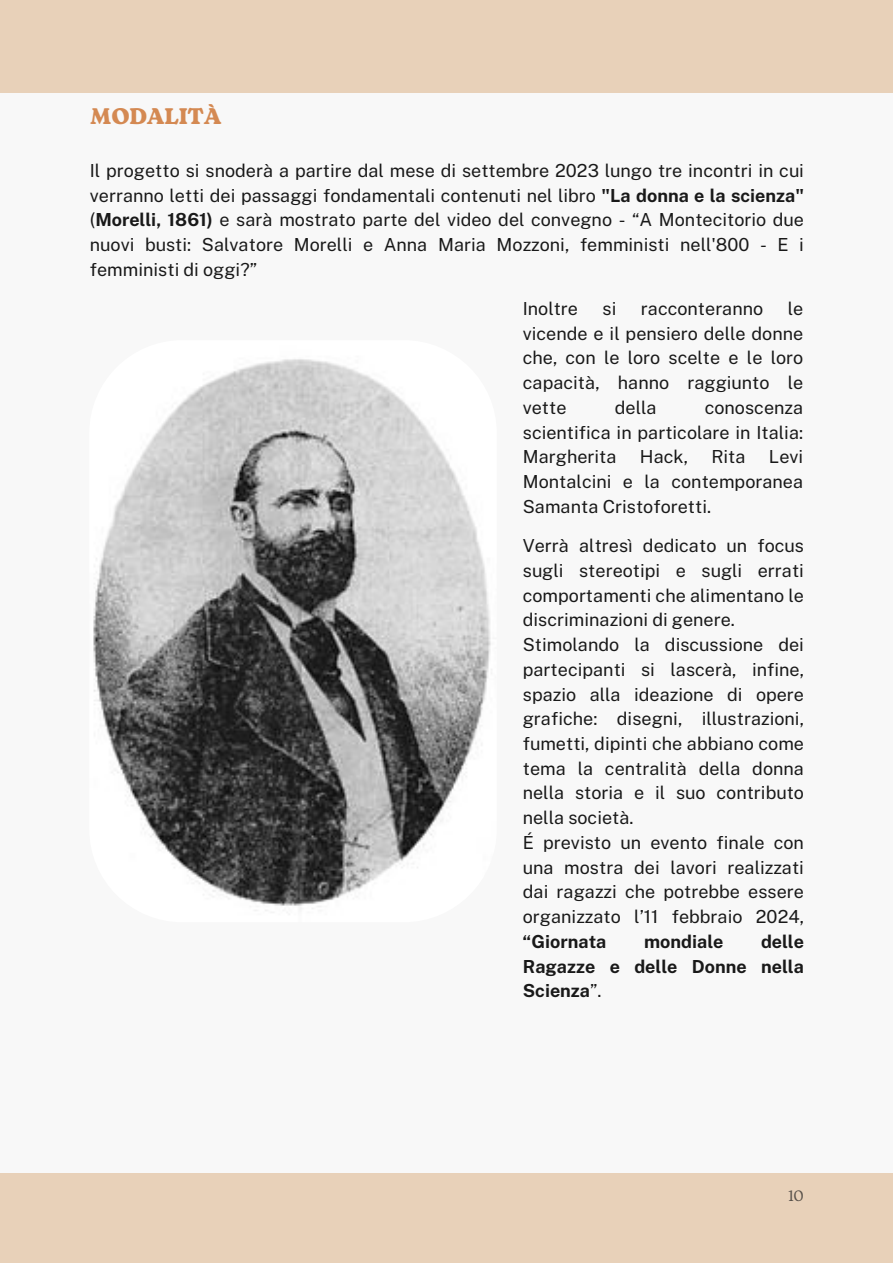
<style>
.page{position:relative;width:893px;height:1264px;background:#fff}
.page>*{position:absolute;margin:0;border:0;box-sizing:border-box;transform-origin:0 0}
.t1{font:700 22.5px "Bogart";color:#d48952}
.t2{font:18px/24.8px "Public Sans";color:#191919;text-align:justify}
.t3{font:700 18px/24.8px "Public Sans";color:#191919;text-align:justify}
.t4{font:15px "Bogart";color:#58514a}
.s1{font-weight:700}
.s2{font-weight:400}
</style>
<div class="page">
<div style="left:0;top:0;width:892px;height:1262px;background:#f8f8f8"></div>
<div style="left:0;top:0;width:892px;height:93px;background:#e8d1b9"></div>
<img style="left:89px;top:340px;width:407px;height:582px;border-radius:93px">
<div style="left:0;top:1173px;width:892px;height:89px;background:#e8d1b9"></div>
<p class="t1" style="left:90px;top:100px;width:133px">MODALITÀ</p>
<p class="t2" style="left:90px;top:158px;width:715px">Il progetto si snoderà a partire dal mese di settembre 2023 lungo tre incontri in cui verranno letti dei passaggi fondamentali contenuti nel libro <span class="s1">"La donna e la scienza" </span>(<span class="s1">Morelli, 1861)</span> e sarà mostrato parte del video del convegno - “A Montecitorio due nuovi busti: Salvatore Morelli e Anna Maria Mozzoni, femministi nell'800 - E i femministi di oggi?”</p>
<p class="t2" style="left:522px;top:296px;width:282px;text-indent:265px">le vicende e il pensiero delle donne che, con le loro scelte e le loro capacità, hanno raggiunto le vette</p>
<p class="t2" style="left:522px;top:296px;width:57px">Inoltre</p>
<p class="t2" style="left:602px;top:296px;width:15px">si</p>
<p class="t2" style="left:641px;top:296px;width:124px">racconteranno</p>
<p class="t2" style="left:614px;top:395px;width:43px">della</p>
<p class="t2" style="left:522px;top:395px;width:282px;text-indent:182px">conoscenza scientifica in particolare in Italia:<br>Margherita</p>
<p class="t2" style="left:640px;top:444px;width:50px">Hack,</p>
<p class="t2" style="left:711px;top:444px;width:36px">Rita</p>
<p class="t2" style="left:522px;top:444px;width:282px;text-indent:246px">Levi Montalcini e la contemporanea Samanta Cristoforetti.</p>
<p class="t2" style="left:522px;top:533px;width:283px">Verrà altresì dedicato un focus sugli stereotipi e sugli errati comportamenti che alimentano le discriminazioni di genere.</p>
<p class="t2" style="left:522px;top:632px;width:283px">Stimolando la discussione dei partecipanti si lascerà, infine, spazio alla ideazione di opere grafiche: disegni, illustrazioni, fumetti, dipinti che abbiano come tema la centralità della donna nella storia e il suo contributo nella società.</p>
<p class="t2" style="left:522px;top:830px;width:283px">É previsto un evento finale con una mostra dei lavori realizzati dai ragazzi che potrebbe essere organizzato l’11 febbraio 2024, <span class="s1">“Giornata</span></p>
<p class="t3" style="left:522px;top:929px;width:283px;text-indent:238px">delle Ragazze e delle Donne nella Scienza<span class="s2">”.</span></p>
<p class="t3" style="left:644px;top:929px;width:81px">mondiale</p>
<p class="t4" style="left:788px;top:1184px;width:17px">10</p>
</div>
